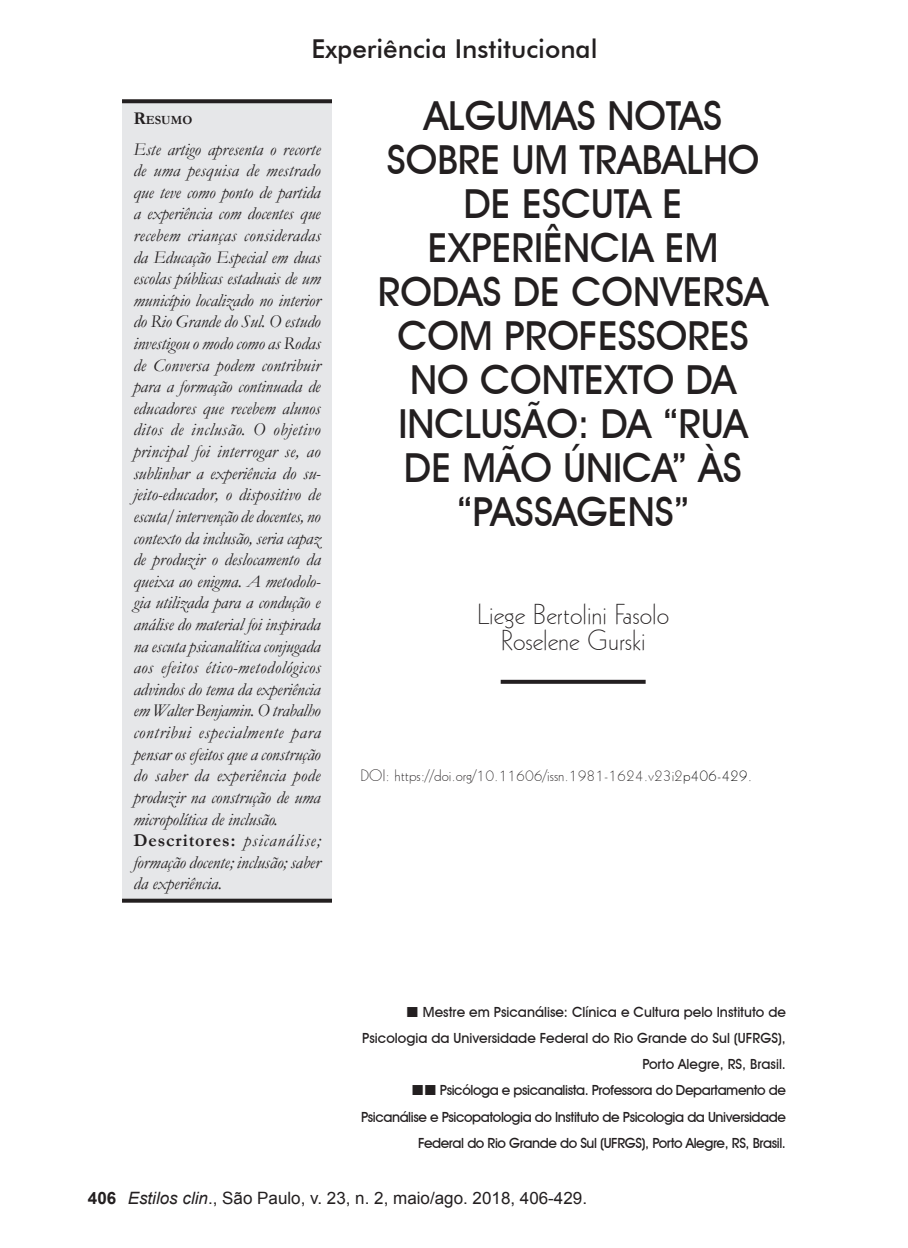
<style>
.page{position:relative;width:908px;height:1248px;background:#fff}
.page>*{position:absolute;margin:0;border:0;box-sizing:border-box;transform-origin:0 0}
.titulo{font:500 40px/44px "Avant Garde IT Cby BT";color:#231f20;text-align:center}
.autores{font:28px/26.2px "Geometric 231 BT Light C";color:#231f20;text-align:center}
.CABEÇO{font:500 26px "Futura BT";color:#231f20}
.resumo{font:italic 18px/21.6px "Garamond";letter-spacing:-.005em;color:#231f20;text-align:justify}
.t1{font:17px "Arial";color:#231f20}
.doi{font:16px "Geometric 231 BT Light C";color:#231f20}
.notas{font:500 14px/26.2px "Avant Garde IT Cby BT";letter-spacing:-.03em;color:#231f20;text-align:right}
.notas-2{font:500 14px/26.2px "Avant Garde IT Cby BT";color:#231f20;text-align:right}
.tit-resumo{font:700 12.6px "Garamond";color:#231f20}
.s1{font-size:18px}
.s2{font-weight:700;font-style:normal}
.s3{color:#000}
.s4{font-family:"Times New Roman";font-weight:400;font-size:22px}
.s5{font-weight:700}
.s6{font-style:italic}
</style>
<div class="page">
<div style="left:122px;top:101px;width:210px;height:799px;background:#e6e7e9"></div>
<svg style="left:122px;top:99px;width:210px;height:4px"></svg>
<svg style="left:122px;top:898px;width:210px;height:4px"></svg>
<svg style="left:500px;top:679px;width:145px;height:4px"></svg>
<p class="CABEÇO" style="left:311px;top:33px;width:287px">Experiência Institucional</p>
<p class="tit-resumo" style="left:133px;top:112px;width:61px"><span class="s1">R</span>ESUMO</p>
<p class="resumo" style="left:133px;top:138px;width:189px">Este artigo apresenta o recorte de uma pesquisa de mestrado que teve como ponto de partida a experiência com docentes que recebem crianças consideradas da Educação Especial em duas escolas públicas estaduais de um município localizado no interior do Rio Grande do Sul. O estudo investigou o modo como as Rodas de Conversa podem contribuir para a formação continuada de educadores que recebem alunos ditos de inclusão. O objetivo principal foi interrogar se, ao sublinhar a experiência do su&shy;jeito-educador, o dispositivo de escuta/intervenção de docentes, no contexto da inclusão, seria capaz de produzir o deslocamento da queixa ao enigma. A metodolo&shy;gia utilizada para a condução e análise do material foi inspirada na escuta psicanalítica conjugada aos efeitos ético-metodológicos advindos do tema da experiência em Walter Benjamin. O trabalho contribui especialmente para pensar os efeitos que a construção do saber da experiência pode produzir na construção de uma micropolítica de inclusão.</p>
<p class="resumo" style="left:133px;top:829px;width:189px"><span class="s2">Descritores:</span> psicanálise; formação docente; inclusão; saber da experiência.</p>
<p class="titulo" style="left:378px;top:93px;width:391px">ALGUMAS NOTAS<br>SOBRE UM TRABALHO<br>DE ESCUTA E<br>EXPERIÊNCIA EM<br>RODAS DE CONVERSA<br>COM PROFESSORES<br>NO CONTEXTO DA<br>INCLUSÃO: DA “RUA<br>DE MÃO ÚNICA” ÀS “PASSAGENS”</p>
<p class="autores" style="left:477px;top:600px;width:193px">Liege Bertolini Fasolo<br>Roselene Gurski</p>
<p class="doi" style="left:360px;top:765px;width:393px">DOI: https://doi.org/10.11606/issn.1981-1624.v23i2<span class="s3">p406-429.</span></p>
<p class="notas-2" style="left:362px;top:998px;width:425px"><span class="s4">■</span> Mestre em Psicanálise: Clínica e Cultura pelo Instituto de<br>Psicologia da Universidade Federal do Rio Grande do Sul (UFRGS),<br>Porto Alegre, RS, Brasil.</p>
<p class="notas" style="left:361px;top:1077px;width:426px"><span class="s4">■■</span> Psicóloga e psicanalista. Professora do Departamento de<br>Psicanálise e Psicopatologia do Instituto de Psicologia da Universidade<br>Federal do Rio Grande do Sul (UFRGS), Porto Alegre, RS, Brasil.</p>
<p class="t1" style="left:88px;top:1186px;width:500px"><span class="s5">406</span> <span class="s6">Estilos clin</span>., São Paulo, v. 23, n. 2, maio/ago. 2018, 406-429.</p>
</div>
